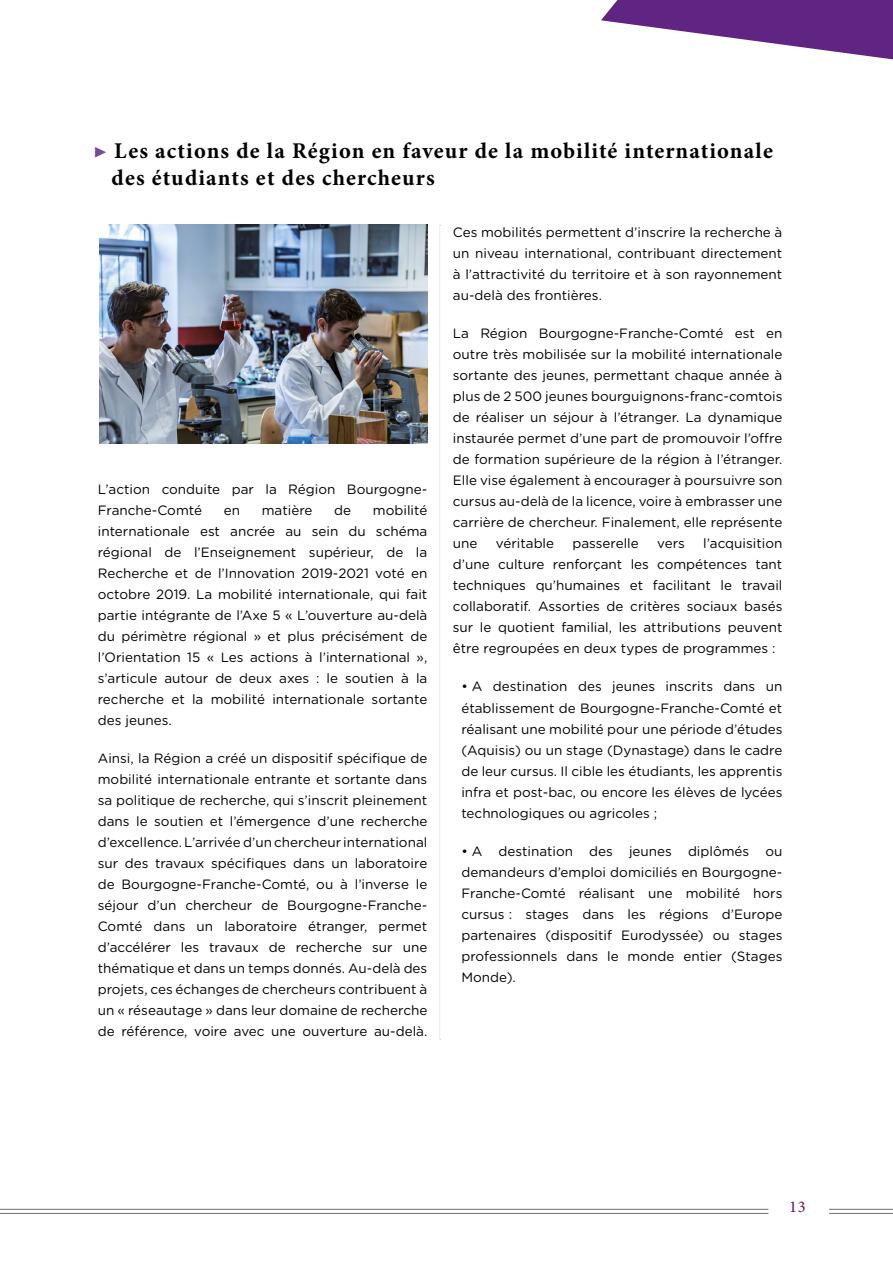
<style>
.page{position:relative;width:893px;height:1263px;background:#fff}
.page>*{position:absolute;margin:0;border:0;box-sizing:border-box;transform-origin:0 0}
.t1{font:700 22.5px/27px "Minion Pro";letter-spacing:.05em;color:#000}
.t2{font:500 16.5px "Minion Pro";color:#602483}
.t3{font:13.5px/21px "Gotham Rounded";color:#000;text-align:justify}
.s1{color:#7c4997}
</style>
<div class="page">
<hr style="left:0;top:1209px;width:768px;height:1px;background:#706f6f">
<hr style="left:829px;top:1209px;width:64px;height:1px;background:#706f6f">
<hr style="left:0;top:1213px;width:768px;height:1px;background:#706f6f">
<hr style="left:829px;top:1213px;width:64px;height:1px;background:#706f6f">
<svg style="left:601px;top:0;width:292px;height:60px"></svg>
<svg style="left:439px;top:225px;width:2px;height:815px"></svg>
<img style="left:100px;top:225px;width:327px;height:218px">
<h1 class="t1" style="left:112px;top:137px;width:663px;text-indent:-18px"><span class="s1">▶</span> Les actions de la Région en faveur de la mobilité internationale des étudiants et des chercheurs</h1>
<p class="t3" style="left:98px;top:478px;width:331px">L’action conduite par la Région Bourgogne-<br>Franche-Comté</p>
<p class="t3" style="left:98px;top:499px;width:331px;text-indent:275px">mobilité internationale est ancrée au sein du schéma régional de l’Enseignement supérieur, de la Recherche et de l’Innovation 2019-2021 voté en octobre 2019. La mobilité internationale, qui fait partie intégrante de l’Axe 5 « L’ouverture au-delà du périmètre régional » et plus précisément de l’Orientation 15 « Les actions à l’international », s’articule autour de deux axes : le soutien à la recherche et la mobilité internationale sortante des jeunes.</p>
<p class="t3" style="left:98px;top:747px;width:331px">Ainsi, la Région a créé un dispositif spécifique de mobilité internationale entrante et sortante dans sa politique de recherche, qui s’inscrit pleinement dans le soutien et l’émergence d’une recherche d’excellence. L’arrivée d’un chercheur international sur des travaux spécifiques dans un laboratoire de Bourgogne-Franche-Comté, ou à l’inverse le séjour d’un chercheur de Bourgogne-Franche-Comté dans un laboratoire étranger, permet d’accélérer les travaux de recherche sur une thématique et dans un temps donnés. Au-delà des projets, ces échanges de chercheurs contribuent à un « réseautage » dans leur domaine de recherche de référence, voire avec une ouverture au-delà.</p>
<p class="t3" style="left:224px;top:499px;width:18px">en</p>
<p class="t3" style="left:262px;top:499px;width:52px">matière</p>
<p class="t3" style="left:334px;top:499px;width:18px">de</p>
<p class="t3" style="left:453px;top:221px;width:331px">Ces mobilités permettent d’inscrire la recherche à un niveau international, contribuant directement à l’attractivité du territoire et à son rayonnement au-delà des frontières.</p>
<p class="t3" style="left:453px;top:322px;width:331px">La Région Bourgogne-Franche-Comté est en outre très mobilisée sur la mobilité internationale sortante des jeunes, permettant chaque année à plus de 2 500 jeunes bourguignons-franc-comtois de réaliser un séjour à l’étranger. La dynamique instaurée permet d’une part de promouvoir l’offre de formation supérieure de la région à l’étranger.<br>Elle vise également à encourager à poursuivre son cursus au-delà de la licence, voire à embrasser une carrière de chercheur. Finalement, elle représente une</p>
<p class="t3" style="left:453px;top:532px;width:331px;text-indent:250px">l’acquisition d’une culture renforçant les compétences tant techniques qu’humaines et facilitant le travail collaboratif. Assorties de critères sociaux basés sur le quotient familial, les attributions peuvent être regroupées en deux types de programmes :</p>
<p class="t3" style="left:461px;top:676px;width:323px">• A destination des jeunes inscrits dans un établissement de Bourgogne-Franche-Comté et réalisant une mobilité pour une période d’études (Aquisis) ou un stage (Dynastage) dans le cadre de leur cursus. Il cible les étudiants, les apprentis infra et post-bac, ou encore les élèves de lycées technologiques ou agricoles ;</p>
<p class="t3" style="left:461px;top:840px;width:323px">• A destination des jeunes diplômés ou demandeurs d’emploi domiciliés en Bourgogne-Franche-Comté réalisant une mobilité hors cursus : stages dans les régions d’Europe partenaires (dispositif Eurodyssée) ou stages professionnels dans le monde entier (Stages Monde).</p>
<p class="t3" style="left:496px;top:532px;width:60px">véritable</p>
<p class="t3" style="left:572px;top:532px;width:68px">passerelle</p>
<p class="t3" style="left:657px;top:532px;width:29px">vers</p>
<p class="t2" style="left:789px;top:1196px;width:18px">13</p>
</div>
